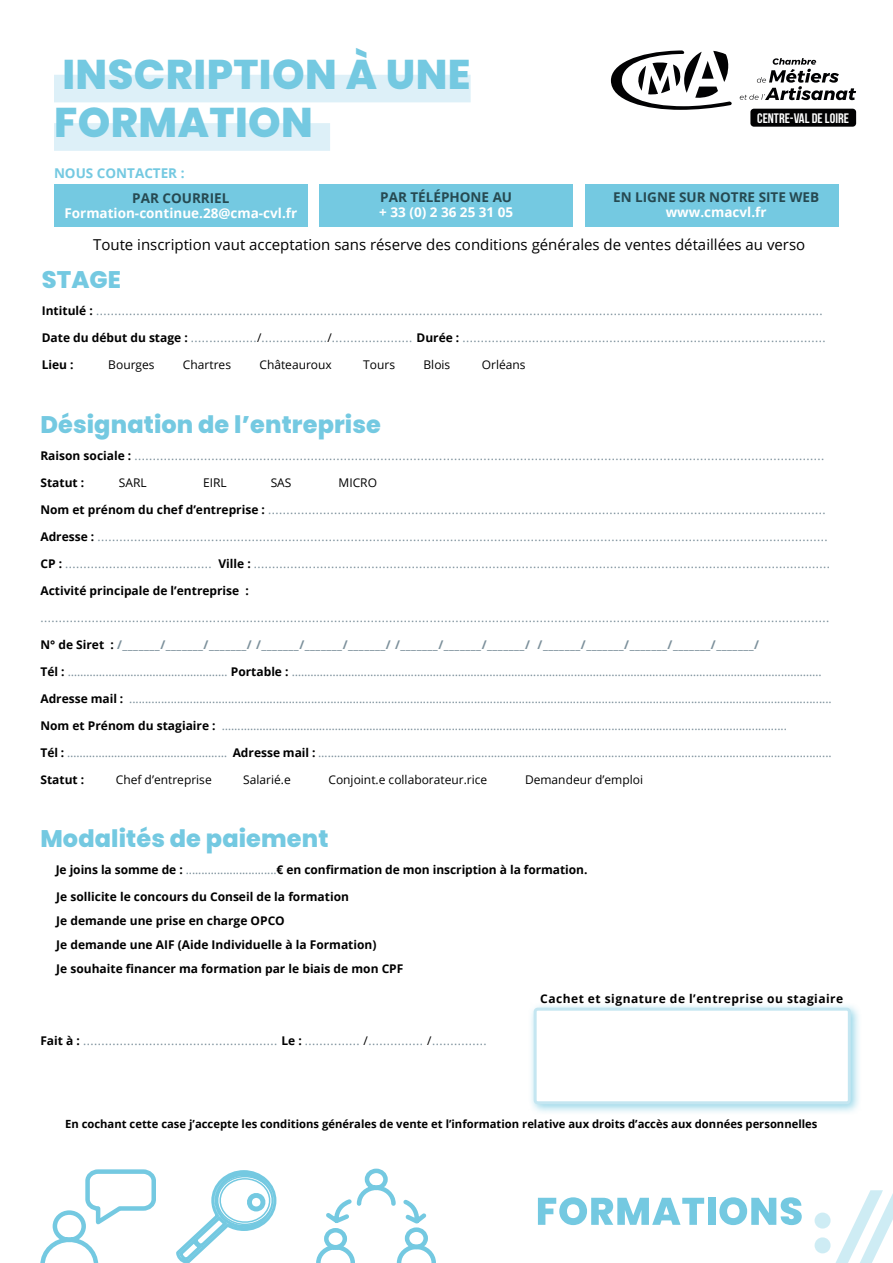
<style>
.page{position:relative;width:893px;height:1263px;background:#fff}
.page>*{position:absolute;margin:0;border:0;box-sizing:border-box;transform-origin:0 0}
.t1{font:800 41.55px/48.4px "Poppins";letter-spacing:.01em;color:#74c9e1}
.t2{font:800 24px "Poppins";letter-spacing:.005em;color:#74c9e1}
.t3{font:15px "Open Sans";color:#000}
.t4{font:700 13.8px "Bebas Neue";color:#fff}
.t5{font:700 13.5px "Open Sans";color:#fff}
.t6{font:700 13.5px "Open Sans";color:#264951}
.t7{font:700 13.5px "Open Sans";color:#74c9e1}
.t8{font:12px "Open Sans";color:#7c909b}
.t9{font:700 12px/24px "Open Sans";color:#000}
.t10{font:12px "Open Sans";color:#000}
.t11{font:700 12px "Open Sans";color:#7c909b}
.t12{font:700 12px "Open Sans";letter-spacing:.04em;color:#000}
.t13{font:700 11.25px "Open Sans";color:#000}
.s1{font-weight:700;color:#000}
.s2{color:#000}
.s3{font-weight:400;color:#7c909b}
</style>
<div class="page">
<div style="left:54px;top:75px;width:417px;height:27px;background:#ddf0f8"></div>
<div style="left:54px;top:123px;width:276px;height:28px;background:#ddf0f8"></div>
<div style="left:529px;top:1003px;width:333px;height:112px;background:#74c9e1;opacity:.75"></div>
<div style="left:535px;top:1009px;width:314px;height:94px;background:#fff;border-radius:3px"></div>
<div style="left:534px;top:1008px;width:317px;height:96px;border:3px solid #c4e6f1;border-radius:3px"></div>
<svg style="left:814px;top:1190px;width:79px;height:73px"></svg>
<svg style="left:40px;top:1210px;width:61px;height:53px"></svg>
<div style="left:85px;top:1169px;width:71px;height:42px;border:4px solid #74c9e1;border-radius:10px"></div>
<svg style="left:538px;top:1197px;width:166px;height:28px"></svg>
<div style="left:708px;top:1198px;width:7px;height:27px;background:#74c9e1"></div>
<svg style="left:719px;top:1197px;width:83px;height:28px"></svg>
<svg style="left:176px;top:1170px;width:101px;height:93px"></svg>
<svg style="left:316px;top:1168px;width:120px;height:95px"></svg>
<div style="left:750px;top:109px;width:106px;height:18px;background:#020203;border-radius:3px"></div>
<svg style="left:740px;top:58px;width:116px;height:42px"></svg>
<svg style="left:611px;top:50px;width:121px;height:60px"></svg>
<div style="left:54px;top:184px;width:254px;height:42px;background:#74c9e1"></div>
<div style="left:319px;top:184px;width:254px;height:42px;background:#74c9e1"></div>
<div style="left:585px;top:184px;width:253px;height:42px;background:#74c9e1"></div>
<h1 class="t1" style="left:54px;top:50px;width:418px">INSCRIPTION À UNE<br>FORMATION</h1>
<p class="t7" style="left:54px;top:164px;width:132px">NOUS CONTACTER :</p>
<p class="t6" style="left:132px;top:189px;width:99px">PAR COURRIEL</p>
<p class="t5" style="left:64px;top:204px;width:234px">Formation-continue.28@cma-cvl.fr</p>
<p class="t6" style="left:380px;top:188px;width:133px">PAR TÉLÉPHONE AU</p>
<p class="t5" style="left:379px;top:203px;width:135px">+ 33 (0) 2 36 25 31 05</p>
<p class="t4" style="left:757px;top:110px;width:93px">CENTRE-VAL DE LOIRE</p>
<p class="t6" style="left:613px;top:188px;width:208px">EN LIGNE SUR NOTRE SITE WEB</p>
<p class="t5" style="left:666px;top:203px;width:102px">www.cmacvl.fr</p>
<p class="t3" style="left:93px;top:235px;width:714px">Toute inscription vaut acceptation sans réserve des conditions générales de ventes détaillées au verso</p>
<h2 class="t2" style="left:42px;top:266px;width:81px">STAGE</h2>
<p class="t8" style="left:42px;top:303px;width:782px"><span class="s1">Intitulé :</span> ......................................................................................................................................................................................................</p>
<p class="t8" style="left:42px;top:330px;width:785px"><span class="s1">Date du début du stage :</span> ..................<span class="s2">/</span>..................<span class="s2">/</span>...................... <span class="s1">Durée :</span> ...................................................................................................</p>
<p class="t9" style="left:42px;top:353px;width:33px">Lieu :</p>
<p class="t10" style="left:108px;top:357px;width:48px">Bourges</p>
<p class="t10" style="left:183px;top:357px;width:50px">Chartres</p>
<p class="t10" style="left:259px;top:357px;width:74px">Châteauroux</p>
<p class="t10" style="left:363px;top:357px;width:33px">Tours</p>
<p class="t10" style="left:424px;top:357px;width:28px">Blois</p>
<p class="t10" style="left:482px;top:357px;width:45px">Orléans</p>
<h2 class="t2" style="left:40px;top:411px;width:342px">Désignation de l’entreprise</h2>
<p class="t8" style="left:40px;top:448px;width:785px"><span class="s1">Raison sociale :</span> ............................................................................................................................................................................................</p>
<p class="t9" style="left:40px;top:470px;width:45px">Statut :</p>
<p class="t10" style="left:119px;top:475px;width:29px">SARL</p>
<p class="t10" style="left:203px;top:475px;width:25px">EIRL</p>
<p class="t10" style="left:271px;top:475px;width:22px">SAS</p>
<p class="t10" style="left:339px;top:475px;width:40px">MICRO</p>
<p class="t8" style="left:40px;top:502px;width:787px"><span class="s1">Nom et prénom du chef d’entreprise :</span> ........................................................................................................................................................</p>
<p class="t8" style="left:40px;top:529px;width:789px"><span class="s1">Adresse :</span> .......................................................................................................................................................................................................</p>
<p class="t8" style="left:40px;top:556px;width:791px"><span class="s1">CP :</span> ........................................ <span class="s1">Ville :</span> .............................................................................................................................................................</p>
<p class="t9" style="left:40px;top:578px;width:210px">Activité principale de l’entreprise :</p>
<p class="t8" style="left:40px;top:610px;width:791px">.......................................................................................................................................................................................................................</p>
<p class="t11" style="left:40px;top:636px;width:720px"><span class="s2">N° de Siret :</span> /_______/_______/_______/ /_______/_______/_______/ /_______/_______/_______/ /_______/_______/_______/_______/_______/</p>
<p class="t8" style="left:40px;top:664px;width:783px"><span class="s1">Tél :</span> …………………………………………… <span class="s1">Portable :</span> …………………………………………………………………………………………………………………………………………………….</p>
<p class="t8" style="left:40px;top:691px;width:793px"><span class="s1">Adresse mail :</span> ............................................................................................................................................................................................................................</p>
<p class="t8" style="left:40px;top:718px;width:748px"><span class="s1">Nom et Prénom du stagiaire :</span> ………………………………………………….........................................................................................................................</p>
<p class="t8" style="left:40px;top:745px;width:793px"><span class="s1">Tél :</span> …………………………………………… <span class="s1">Adresse mail :</span> …………………………………………………………….............................................................................................</p>
<p class="t9" style="left:40px;top:767px;width:45px">Statut :</p>
<p class="t10" style="left:116px;top:772px;width:97px">Chef d’entreprise</p>
<p class="t10" style="left:243px;top:772px;width:49px">Salarié.e</p>
<p class="t10" style="left:328px;top:772px;width:160px">Conjoint.e collaborateur.rice</p>
<p class="t10" style="left:525px;top:772px;width:120px">Demandeur d’emploi</p>
<h2 class="t2" style="left:40px;top:825px;width:290px">Modalités de paiement</h2>
<p class="t9" style="left:56px;top:857px;width:533px">Je joins la somme de : <span class="s3">.............................</span>€ en confirmation de mon inscription à la formation.</p>
<p class="t9" style="left:56px;top:884px;width:349px">Je sollicite le concours du Conseil de la formation<br>Je demande une prise en charge OPCO<br>Je demande une AIF (Aide Individuelle à la Formation)<br>Je souhaite financer ma formation par le biais de mon CPF</p>
<p class="t8" style="left:40px;top:1032px;width:448px"><span class="s1">Fait à :</span> ..................................................... <span class="s1">Le :</span> ............... <span class="s2">/</span>............... <span class="s2">/</span>...............</p>
<p class="t12" style="left:540px;top:990px;width:305px">Cachet et signature de l’entreprise ou stagiaire</p>
<p class="t13" style="left:65px;top:1116px;width:754px">En cochant cette case j’accepte les conditions générales de vente et l’information relative aux droits d’accès aux données personnelles</p>
</div>
